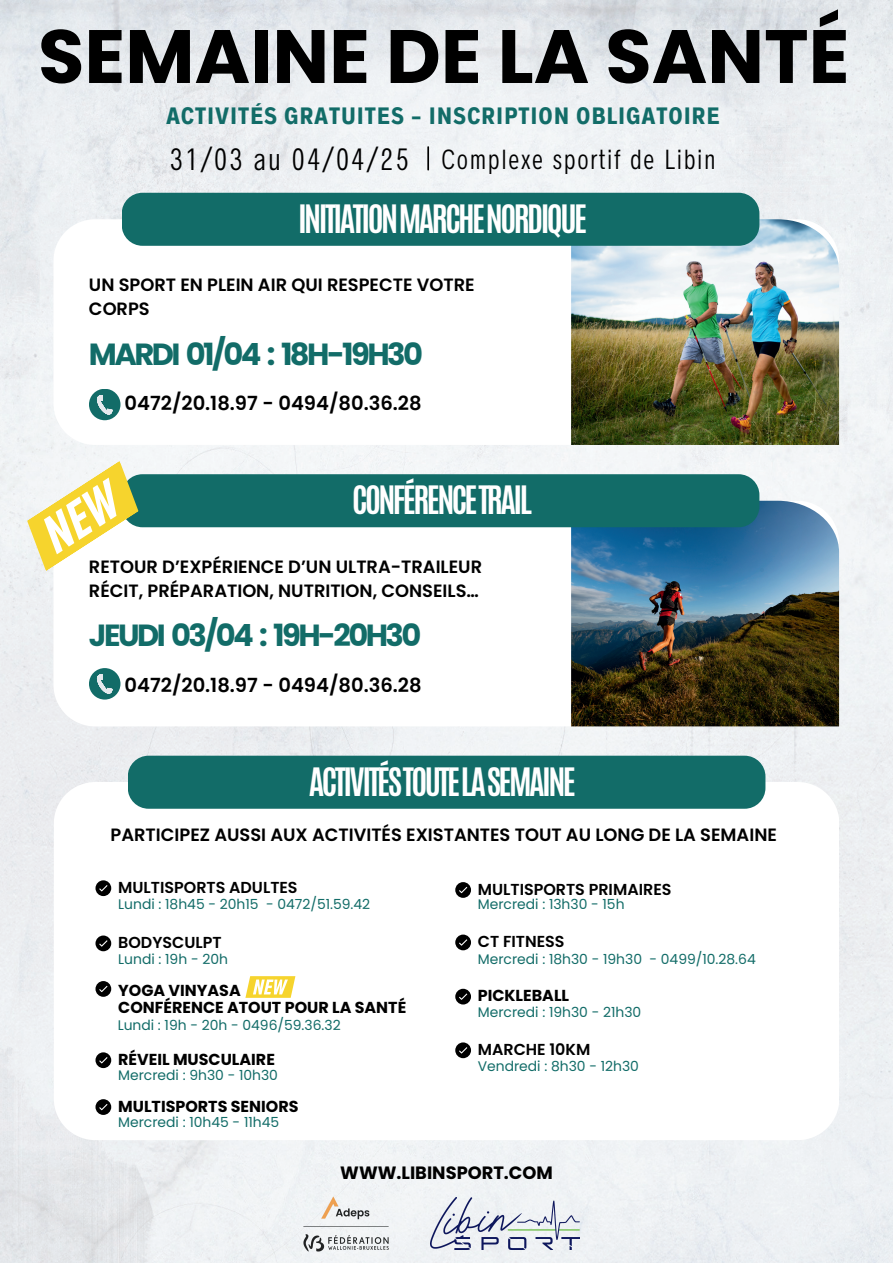
<style>
.page{position:relative;width:893px;height:1263px;background:#fff}
.page>*{position:absolute;margin:0;border:0;box-sizing:border-box;transform-origin:0 0}
.t1{font:700 75.45px "Poppins";color:#000}
.t2{font:700 32.7px "Antonio";letter-spacing:-.08em;color:#fff}
.t3{font:700 30.53px "Poppins";letter-spacing:-.085em;color:#126c68}
.t4{font:300 condensed 24.9px "Radnika Next";letter-spacing:.04em;color:#000}
.t5{font:700 condensed 21.38px "Radnika Next";letter-spacing:.04em;color:#126c68}
.t6{font:600 19.5px "Poppins";color:#000}
.t7{font:600 17.85px/23.6px "Poppins";color:#000}
.t8{font:700 17.85px "Poppins";color:#000}
.t9{font:700 15.9px/17.4px "Poppins";color:#000}
.t10{font:600 15.9px "Poppins";color:#000}
.t11{font:13.88px "Poppins";color:#126c68}
.s1{font-size:27.75px}
</style>
<div class="page">
<img style="left:0;top:0;width:893px;height:1263px">
<hr style="left:427px;top:147px;width:2px;height:23px;background:#000">
<svg style="left:53px;top:527px;width:518px;height:199px"></svg>
<img style="left:571px;top:501px;width:268px;height:225px">
<div style="left:122px;top:474px;width:637px;height:53px;background:#126c68;border-radius:21px"></div>
<div style="left:89px;top:668px;width:31px;height:31px;background:#126c68;border-radius:50%"></div>
<svg style="left:97px;top:674px;width:16px;height:20px"></svg>
<svg style="left:53px;top:219px;width:518px;height:226px"></svg>
<img style="left:571px;top:219px;width:268px;height:226px">
<div style="left:122px;top:193px;width:637px;height:53px;background:#126c68;border-radius:21px"></div>
<div style="left:89px;top:389px;width:31px;height:31px;background:#126c68;border-radius:50%"></div>
<svg style="left:97px;top:395px;width:16px;height:20px"></svg>
<svg style="left:27px;top:461px;width:112px;height:110px"></svg>
<svg style="left:54px;top:782px;width:785px;height:358px"></svg>
<div style="left:128px;top:756px;width:637px;height:53px;background:#126c68;border-radius:21px"></div>
<svg style="left:95px;top:880px;width:16px;height:16px"></svg>
<svg style="left:95px;top:935px;width:16px;height:16px"></svg>
<svg style="left:95px;top:981px;width:16px;height:16px"></svg>
<svg style="left:455px;top:882px;width:16px;height:16px"></svg>
<svg style="left:455px;top:934px;width:16px;height:16px"></svg>
<svg style="left:455px;top:989px;width:16px;height:15px"></svg>
<svg style="left:455px;top:1042px;width:16px;height:16px"></svg>
<img style="left:291px;top:1184px;width:109px;height:79px">
<img style="left:430px;top:1197px;width:149px;height:53px">
<svg style="left:95px;top:1052px;width:16px;height:16px"></svg>
<svg style="left:95px;top:1099px;width:16px;height:16px"></svg>
<svg style="left:245px;top:976px;width:50px;height:22px"></svg>
<h1 class="t1" style="left:38px;top:13px;width:813px">SEMAINE DE LA SANTÉ</h1>
<h3 class="t5" style="left:166px;top:100px;width:555px">ACTIVITÉS GRATUITES - INSCRIPTION OBLIGATOIRE</h3>
<h3 class="t4" style="left:169px;top:141px;width:548px"><span class="s1">31/03 au 04/04/25</span> Complexe sportif de Libin</h3>
<h2 class="t2" style="left:298px;top:194px;width:291px">INITIATION MARCHE NORDIQUE</h2>
<p class="t7" style="left:89px;top:273px;width:387px">UN SPORT EN PLEIN AIR QUI RESPECTE VOTRE<br>CORPS</p>
<h3 class="t3" style="left:89px;top:337px;width:336px">MARDI 01/04 : 18H-19H30</h3>
<h3 class="t6" style="left:125px;top:392px;width:298px">0472/20.18.97 - 0494/80.36.28</h3>
<h2 class="t2" style="left:352px;top:476px;width:181px">CONFÉRENCE TRAIL</h2>
<p class="t7" style="left:89px;top:555px;width:395px">RETOUR D’EXPÉRIENCE D’UN ULTRA-TRAILEUR<br>RÉCIT, PRÉPARATION, NUTRITION, CONSEILS…</p>
<h3 class="t3" style="left:89px;top:618px;width:334px">JEUDI 03/04 : 19H-20H30</h3>
<h3 class="t6" style="left:125px;top:673px;width:298px">0472/20.18.97 - 0494/80.36.28</h3>
<h2 class="t2" style="left:309px;top:757px;width:268px">ACTIVITÉS TOUTE LA SEMAINE</h2>
<p class="t7" style="left:111px;top:822px;width:668px">PARTICIPEZ AUSSI AUX ACTIVITÉS EXISTANTES TOUT AU LONG DE LA SEMAINE</p>
<p class="t10" style="left:118px;top:878px;width:181px">MULTISPORTS ADULTES</p>
<p class="t11" style="left:118px;top:896px;width:253px">Lundi : 18h45 - 20h15 - 0472/51.59.42</p>
<p class="t10" style="left:478px;top:880px;width:195px">MULTISPORTS PRIMAIRES</p>
<p class="t11" style="left:478px;top:896px;width:148px">Mercredi : 13h30 - 15h</p>
<p class="t10" style="left:118px;top:933px;width:105px">BODYSCULPT</p>
<p class="t10" style="left:478px;top:932px;width:88px">CT FITNESS</p>
<p class="t11" style="left:118px;top:951px;width:111px">Lundi : 19h - 20h</p>
<p class="t11" style="left:478px;top:951px;width:279px">Mercredi : 18h30 - 19h30 - 0499/10.28.64</p>
<p class="t9" style="left:118px;top:981px;width:289px">YOGA VINYASA<br>CONFÉRENCE ATOUT POUR LA SANTÉ</p>
<p class="t11" style="left:118px;top:1017px;width:224px">Lundi : 19h - 20h - 0496/59.36.32</p>
<p class="t9" style="left:478px;top:987px;width:93px">PICKLEBALL</p>
<p class="t11" style="left:478px;top:1004px;width:165px">Mercredi : 19h30 - 21h30</p>
<p class="t9" style="left:118px;top:1051px;width:158px">RÉVEIL MUSCULAIRE</p>
<p class="t9" style="left:118px;top:1097px;width:182px">MULTISPORTS SENIORS</p>
<p class="t11" style="left:118px;top:1067px;width:161px">Mercredi : 9h30 - 10h30</p>
<p class="t11" style="left:118px;top:1114px;width:162px">Mercredi : 10h45 - 11h45</p>
<p class="t10" style="left:478px;top:1041px;width:114px">MARCHE 10KM</p>
<p class="t11" style="left:478px;top:1058px;width:163px">Vendredi : 8h30 - 12h30</p>
<p class="t8" style="left:340px;top:1162px;width:214px">WWW.LIBINSPORT.COM</p>
</div>
